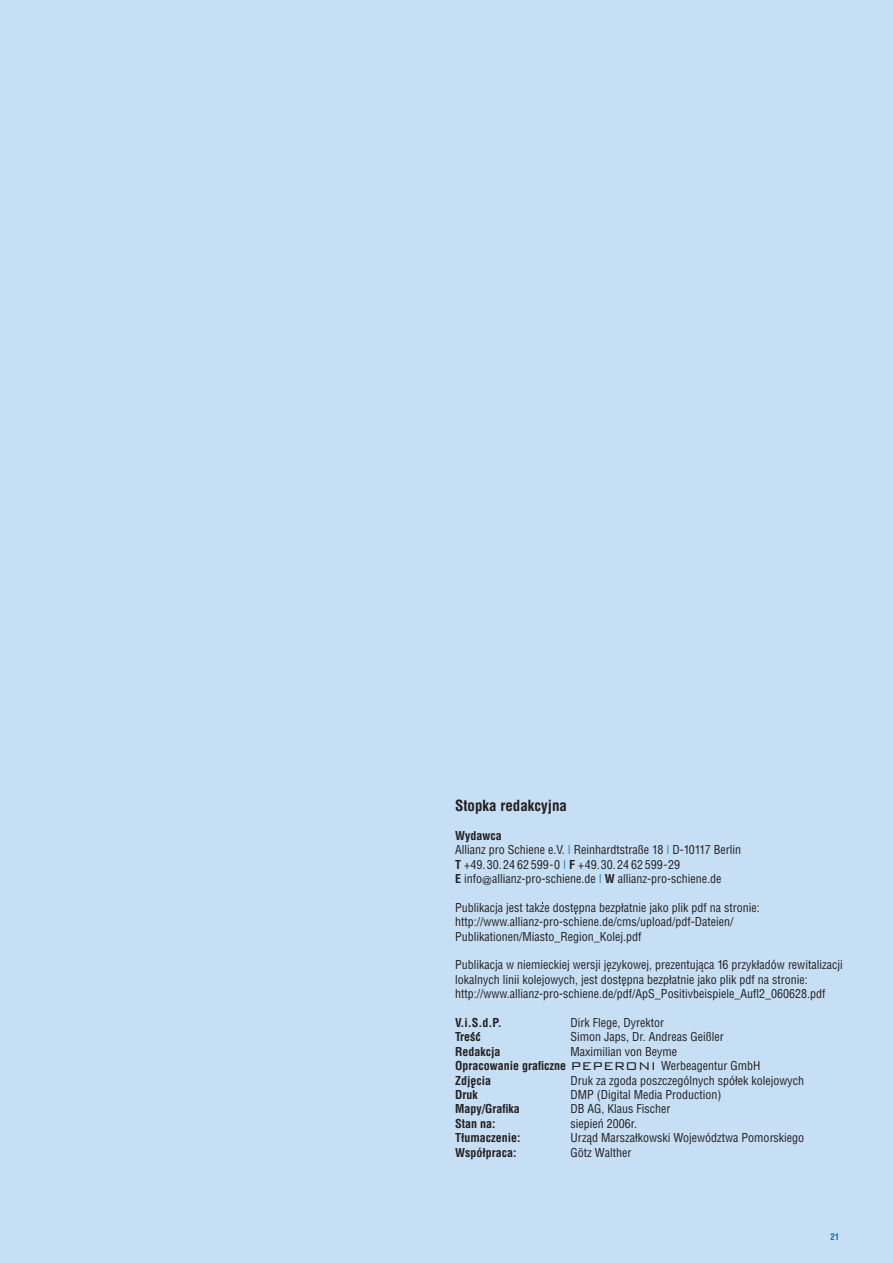
<style>
.page{position:relative;width:893px;height:1263px;background:#fff}
.page>*{position:absolute;margin:0;border:0;box-sizing:border-box;transform-origin:0 0}
.t1{font:700 condensed 15px "Helvetica";color:#231f20}
.t2{font:condensed 12px/14.4px "Helvetica";color:#231f20}
.t3{font:700 condensed 12px "Helvetica";color:#231f20}
.t4{font:700 condensed 9px "Helvetica";color:#0074be}
.s1{font-weight:700}
.s2{color:#0074be}
.s3{font-family:"Bank Gothic BT";font-weight:300;font-stretch:normal;font-size:15px}
</style>
<div class="page">
<div style="left:0;top:0;width:892px;height:1263px;background:#c7dff4"></div>
<p class="t1" style="left:455px;top:800px;width:114px">Stopka redakcyjna</p>
<p class="t2" style="left:455px;top:829px;width:287px"><span class="s1">Wydawca<br></span>Allianz pro Schiene e.V. <span class="s2">|</span> Reinhardtstraße 18 <span class="s2">|</span> D-10117 Berlin <span class="s1">T</span> +49.30.24 62 599-0 <span class="s2">|</span> <span class="s1">F</span> +49.30.24 62 599-29<br><span class="s1">E</span> info@allianz-pro-schiene.de <span class="s2">|</span> <span class="s1">W</span> allianz-pro-schiene.de</p>
<p class="t2" style="left:455px;top:901px;width:306px">Publikacja jest takze dostepna bezpłatnie jako plik pdf na stronie: http://www.allianz-pro-schiene.de/cms/upload/pdf-Dateien/<br>Publikationen/Miasto_Region_Kolej.pdf</p>
<p class="t2" style="left:455px;top:959px;width:389px">Publikacja w niemieckiej wersji jezykowej, prezentujaca 16 przykładów rewitalizacji lokalnych linii kolejowych, jest dostepna bezpłatnie jako plik pdf na stronie: http://www.allianz-pro-schiene.de/pdf/ApS_Positivbeispiele_Aufl2_060628.pdf</p>
<p class="t3" style="left:455px;top:1018px;width:48px">V.i.S.d.P.</p>
<p class="t2" style="left:570px;top:1016px;width:95px">Dirk Flege, Dyrektor</p>
<p class="t3" style="left:455px;top:1032px;width:27px">Tresc</p>
<p class="t2" style="left:570px;top:1031px;width:155px">Simon Japs, Dr. Andreas Geißler</p>
<p class="t3" style="left:455px;top:1047px;width:47px">Redakcja</p>
<p class="t2" style="left:455px;top:1045px;width:307px;text-indent:116px">Maximilian von Beyme<br><span class="s1">Opracowanie graficzne</span> <span class="s3">PEPERONI</span> Werbeagentur GmbH<br><span class="s1">Zdjecia</span></p>
<p class="t2" style="left:570px;top:1074px;width:235px">Druk za zgoda poszczególnych spółek kolejowych</p>
<p class="t3" style="left:455px;top:1090px;width:24px">Druk</p>
<p class="t2" style="left:570px;top:1088px;width:152px">DMP (Digital Media Production)</p>
<p class="t3" style="left:455px;top:1104px;width:66px">Mapy/Grafika</p>
<p class="t2" style="left:570px;top:1103px;width:101px">DB AG, Klaus Fischer</p>
<p class="t3" style="left:455px;top:1119px;width:42px">Stan na:</p>
<p class="t2" style="left:570px;top:1117px;width:68px">siepien 2006r.</p>
<p class="t3" style="left:455px;top:1133px;width:67px">Tłumaczenie:</p>
<p class="t2" style="left:570px;top:1132px;width:235px">Urzad Marszałkowski Województwa Pomorskiego</p>
<p class="t3" style="left:455px;top:1148px;width:63px">Współpraca:</p>
<p class="t2" style="left:570px;top:1146px;width:62px">Götz Walther</p>
<p class="t4" style="left:830px;top:1233px;width:10px">21</p>
</div>
